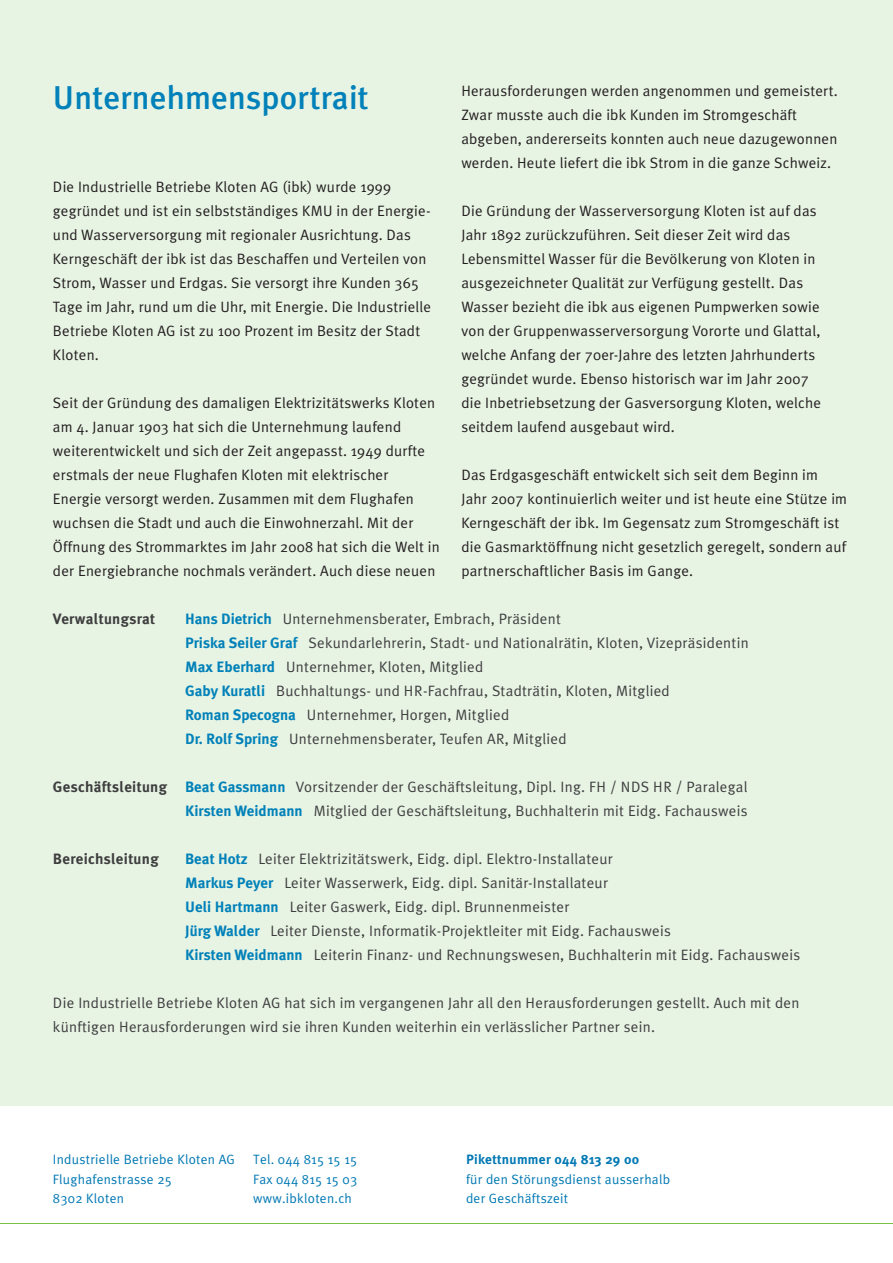
<style>
.page{position:relative;width:893px;height:1263px;background:#fff}
.page>*{position:absolute;margin:0;border:0;box-sizing:border-box;transform-origin:0 0}
.t1{font:500 33px "Meta Plus";letter-spacing:.005em;color:#0081b9}
.t2{font:15px/24px "Meta Plus Normal";letter-spacing:.015em;color:#231f20}
.t3{font:15px/24px "Meta Plus Normal";letter-spacing:.02em;color:#3e3e3f}
.t4{font:700 15px "Meta Plus";letter-spacing:.02em;color:#3e3e3f}
.t5{font:13.5px/19.5px "Meta Plus Normal";letter-spacing:.02em;color:#0078b3}
.t6{font:700 13.5px "Meta Plus";letter-spacing:.02em;color:#0078b3}
.s1{font-family:"Meta Plus";font-weight:700;color:#0081b9}
.s2{font-family:"Meta Plus";font-weight:700}
</style>
<div class="page">
<hr style="left:0;top:1223px;width:893px;height:1px;background:#79c142">
<div style="left:0;top:0;width:893px;height:1105px;background:#e7f3e3"></div>
<h1 class="t1" style="left:53px;top:79px;width:317px">Unternehmensportrait</h1>
<p class="t2" style="left:53px;top:175px;width:380px">Die Industrielle Betriebe Kloten AG (ibk) wurde 1999 gegründet und ist ein selbstständiges KMU in der Energie&shy;und Wasserversorgung mit regionaler Ausrichtung. Das Kerngeschäft der ibk ist das Beschaffen und Verteilen von Strom, Wasser und Erdgas. Sie versorgt ihre Kunden 365<br>Tage im Jahr, rund um die Uhr, mit Energie. Die Industrielle Betriebe Kloten AG ist zu 100 Prozent im Besitz der Stadt Kloten.</p>
<p class="t2" style="left:53px;top:391px;width:388px">Seit der Gründung des damaligen Elektrizitätswerks Kloten am 4. Januar 1903 hat sich die Unternehmung laufend weiterentwickelt und sich der Zeit angepasst. 1949 durfte erstmals der neue Flughafen Kloten mit elektrischer Energie versorgt werden. Zusammen mit dem Flughafen wuchsen die Stadt und auch die Einwohnerzahl. Mit der Öffnung des Strommarktes im Jahr 2008 hat sich die Welt in der Energiebranche nochmals verändert. Auch diese neuen</p>
<p class="t2" style="left:461px;top:79px;width:378px">Herausforderungen werden angenommen und gemeistert.<br>Zwar musste auch die ibk Kunden im Stromgeschäft abgeben, andererseits konnten auch neue dazugewonnen werden. Heute liefert die ibk Strom in die ganze Schweiz.</p>
<p class="t2" style="left:461px;top:199px;width:361px">Die Gründung der Wasserversorgung Kloten ist auf das Jahr 1892 zurückzuführen. Seit dieser Zeit wird das Lebensmittel Wasser für die Bevölkerung von Kloten in ausgezeichneter Qualität zur Verfügung gestellt. Das Wasser bezieht die ibk aus eigenen Pumpwerken sowie von der Gruppenwasserversorgung Vororte und Glattal, welche Anfang der 70er-Jahre des letzten Jahrhunderts gegründet wurde. Ebenso historisch war im Jahr 2007 die Inbetriebsetzung der Gasversorgung Kloten, welche seitdem laufend ausgebaut wird.</p>
<p class="t2" style="left:461px;top:463px;width:387px">Das Erdgasgeschäft entwickelt sich seit dem Beginn im Jahr 2007 kontinuierlich weiter und ist heute eine Stütze im Kerngeschäft der ibk. Im Gegensatz zum Stromgeschäft ist die Gasmarktöffnung nicht gesetzlich geregelt, sondern auf partnerschaftlicher Basis im Gange.</p>
<p class="t4" style="left:53px;top:610px;width:104px">Verwaltungsrat</p>
<p class="t3" style="left:185px;top:607px;width:565px"><span class="s1">Hans Dietrich</span> Unternehmensberater, Embrach, Präsident<br><span class="s1">Priska Seiler Graf</span> Sekundarlehrerin, Stadt- und Nationalrätin, Kloten, Vizepräsidentin <span class="s1">Max Eberhard</span> Unternehmer, Kloten, Mitglied<br><span class="s1">Gaby Kuratli</span> Buchhaltungs- und HR-Fachfrau, Stadträtin, Kloten, Mitglied<br><span class="s1">Roman Specogna</span> Unternehmer, Horgen, Mitglied<br><span class="s1">Dr. Rolf Spring</span> Unternehmensberater, Teufen AR, Mitglied</p>
<p class="t3" style="left:53px;top:775px;width:696px;text-align:right"><span class="s2">Geschäftsleitung</span> <span class="s1">Beat Gassmann</span> Vorsitzender der Geschäftsleitung, Dipl. Ing. FH / NDS HR / Paralegal<br><span class="s1">Kirsten Weidmann</span> Mitglied der Geschäftsleitung, Buchhalterin mit Eidg. Fachausweis</p>
<p class="t4" style="left:53px;top:850px;width:107px">Bereichsleitung</p>
<p class="t3" style="left:185px;top:847px;width:617px"><span class="s1">Beat Hotz</span> Leiter Elektrizitätswerk, Eidg. dipl. Elektro-Installateur<br><span class="s1">Markus Peyer</span> Leiter Wasserwerk, Eidg. dipl. Sanitär-Installateur<br><span class="s1">Ueli Hartmann</span> Leiter Gaswerk, Eidg. dipl. Brunnenmeister<br><span class="s1">Jürg Walder</span> Leiter Dienste, Informatik-Projektleiter mit Eidg. Fachausweis<br><span class="s1">Kirsten Weidmann</span> Leiterin Finanz- und Rechnungswesen, Buchhalterin mit Eidg. Fachausweis</p>
<p class="t3" style="left:53px;top:991px;width:748px">Die Industrielle Betriebe Kloten AG hat sich im vergangenen Jahr all den Herausforderungen gestellt. Auch mit den künftigen Herausforderungen wird sie ihren Kunden weiterhin ein verlässlicher Partner sein.</p>
<p class="t5" style="left:53px;top:1150px;width:184px">Industrielle Betriebe Kloten AG<br>Flughafenstrasse 25<br>8302 Kloten</p>
<p class="t5" style="left:253px;top:1150px;width:106px;text-align:justify">Tel. 044 815 15 15<br>Fax 044 815 15 03 www.ibkloten.ch</p>
<p class="t6" style="left:466px;top:1152px;width:175px">Pikettnummer 044 813 29 00</p>
<p class="t5" style="left:466px;top:1169px;width:205px">für den Störungsdienst ausserhalb der Geschäftszeit</p>
</div>
